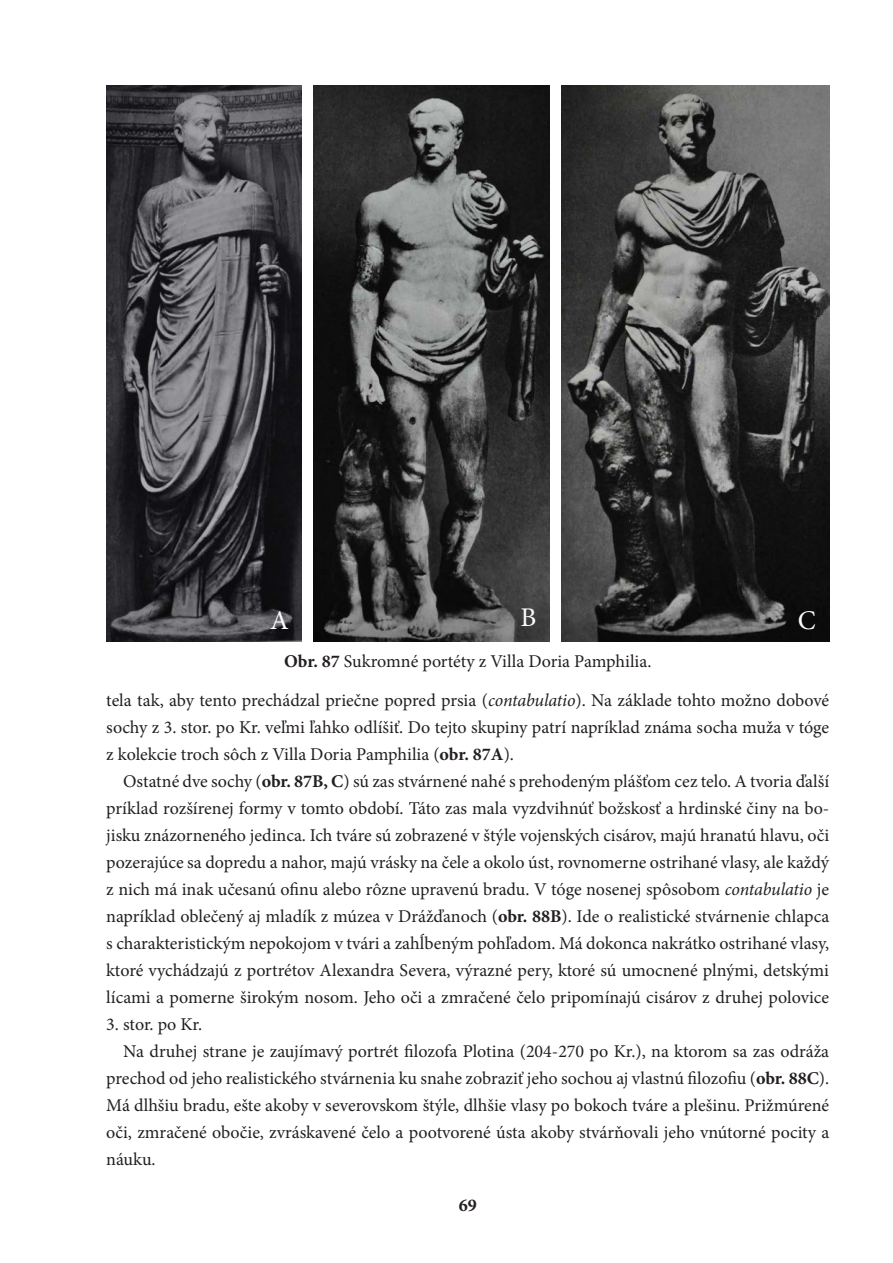
<style>
.page{position:relative;width:893px;height:1263px;background:#fff}
.page>*{position:absolute;margin:0;border:0;box-sizing:border-box;transform-origin:0 0}
.t1{font:27px "Minion Pro";color:#fcfcfc}
.t2{font:18px/27px "Minion Pro";color:#231f20;text-align:justify}
.t3{font:700 18px "Minion Pro";color:#231f20}
.s1{font-weight:700}
.s2{font-style:italic}
</style>
<div class="page">
<img style="left:106px;top:85px;width:196px;height:557px">
<img style="left:314px;top:85px;width:236px;height:557px">
<img style="left:561px;top:85px;width:268px;height:557px">
<h1 class="t1" style="left:270px;top:602px;width:20px">A</h1>
<h1 class="t1" style="left:520px;top:599px;width:17px">B</h1>
<h1 class="t1" style="left:798px;top:602px;width:19px">C</h1>
<p class="t2" style="left:284px;top:648px;width:369px"><span class="s1">Obr. 87</span> Sukromné portéty z Villa Doria Pamphilia.</p>
<p class="t2" style="left:106px;top:687px;width:724px">tela tak, aby tento prechádzal priečne popred prsia (<span class="s2">contabulatio</span>). Na základe tohto možno dobové sochy z 3. stor. po Kr. veľmi ľahko odlíšiť. Do tejto skupiny patrí napríklad známa socha muža v tóge z kolekcie troch sôch z Villa Doria Pamphilia (<span class="s1">obr. 87A</span>).</p>
<p class="t2" style="left:106px;top:768px;width:724px;text-indent:17px">Ostatné dve sochy (<span class="s1">obr. 87B, C</span>) sú zas stvárnené nahé s prehodeným plášťom cez telo. A tvoria ďalší príklad rozšírenej formy v tomto období. Táto zas mala vyzdvihnúť božskosť a hrdinské činy na bo&shy;jisku znázorneného jedinca. Ich tváre sú zobrazené v štýle vojenských cisárov, majú hranatú hlavu, oči pozerajúce sa dopredu a nahor, majú vrásky na čele a okolo úst, rovnomerne ostrihané vlasy, ale každý z nich má inak učesanú ofinu alebo rôzne upravenú bradu. V tóge nosenej spôsobom <span class="s2">contabulatio</span> je napríklad oblečený aj mladík z múzea v Drážďanoch (<span class="s1">obr. 88B</span>). Ide o realistické stvárnenie chlapca s charakteristickým nepokojom v tvári a zahĺbeným pohľadom. Má dokonca nakrátko ostrihané vlasy, ktoré vychádzajú z portrétov Alexandra Severa, výrazné pery, ktoré sú umocnené plnými, detskými lícami a pomerne širokým nosom. Jeho oči a zmračené čelo pripomínajú cisárov z druhej polovice</p>
<p class="t2" style="left:106px;top:1011px;width:97px">3. stor. po Kr.</p>
<p class="t2" style="left:123px;top:1038px;width:707px">Na druhej strane je zaujímavý portrét filozofa Plotina (204-270 po Kr.), na ktorom sa zas odráža</p>
<p class="t2" style="left:106px;top:1065px;width:724px">prechod od jeho realistického stvárnenia ku snahe zobraziť jeho sochou aj vlastnú filozofiu (<span class="s1">obr. 88C</span>).</p>
<p class="t2" style="left:106px;top:1092px;width:724px">Má dlhšiu bradu, ešte akoby v severovskom štýle, dlhšie vlasy po bokoch tváre a plešinu. Prižmúrené</p>
<p class="t2" style="left:106px;top:1119px;width:724px">oči, zmračené obočie, zvráskavené čelo a pootvorené ústa akoby stvárňovali jeho vnútorné pocity a</p>
<p class="t2" style="left:106px;top:1146px;width:51px">náuku.</p>
<p class="t3" style="left:459px;top:1195px;width:19px">69</p>
</div>
